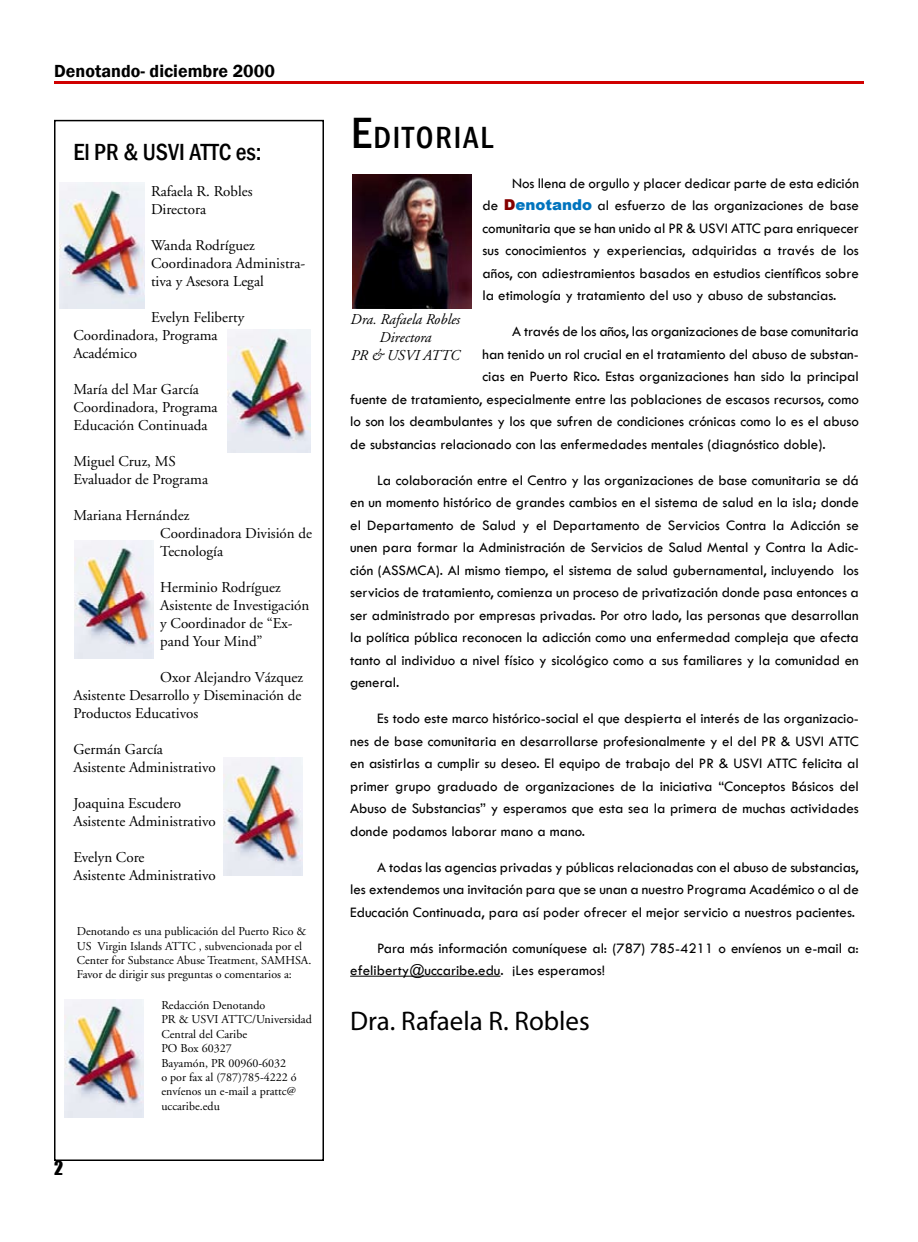
<style>
.page{position:relative;width:918px;height:1242px;background:#fff}
.page>*{position:absolute;margin:0;border:0;box-sizing:border-box;transform-origin:0 0}
.t1{font:500 condensed 31.5px "Franklin Gothic";letter-spacing:.055em;color:#000}
.t2{font:27px "Myriad Pro";color:#000}
.t3{font:500 condensed 24px "Franklin Gothic";color:#000}
.t4{font:600 18px "Franklin Gothic";color:#000}
.t5{font:18px "Impact";color:#000}
.t6{font:15px/22.5px "Tw Cen";color:#000;text-align:justify}
.t7{font:15px/18px "Adobe Garamond";color:#000}
.t8{font:italic 15px/18px "Adobe Garamond";color:#000;text-align:center}
.t9{font:12px/14.4px "Adobe Garamond";color:#000}
.s1{font-size:45px}
.s2{font-family:"Arial";font-weight:900;color:#840000}
.s3{font-family:"Arial";font-weight:900;color:#0074be}
</style>
<div class="page">
<div style="left:54px;top:120px;width:270px;height:1041px;border:2px solid #000"></div>
<hr style="left:54px;top:81px;width:810px;height:3px;background:#d00000">
<img style="left:352px;top:175px;width:119px;height:133px">
<img style="left:74px;top:541px;width:80px;height:118px">
<img style="left:228px;top:329px;width:82px;height:123px">
<img style="left:60px;top:183px;width:84px;height:126px">
<img style="left:224px;top:758px;width:79px;height:118px">
<hr style="left:350px;top:976px;width:151px;height:1px;background:#000">
<img style="left:64px;top:999px;width:79px;height:118px">
<p class="t4" style="left:54px;top:60px;width:222px">Denotando- diciembre 2000</p>
<h3 class="t3" style="left:73px;top:136px;width:190px">EL PR &amp; USVI ATTC ES:</h3>
<p class="t7" style="left:151px;top:182px;width:103px">Rafaela R. Robles<br>Directora</p>
<p class="t7" style="left:151px;top:236px;width:156px">Wanda Rodríguez<br>Coordinadora Administra&shy;tiva y Asesora Legal</p>
<p class="t7" style="left:73px;top:308px;width:172px;text-indent:78px">Evelyn Feliberty<br>Coordinadora, Programa<br>Académico</p>
<p class="t7" style="left:73px;top:380px;width:146px">María del Mar García<br>Coordinadora, Programa<br>Educación Continuada</p>
<p class="t7" style="left:73px;top:452px;width:136px">Miguel Cruz, MS<br>Evaluador de Programa</p>
<p class="t7" style="left:160px;top:506px;width:153px;text-indent:-87px">Mariana Hernández<br>Coordinadora División de<br>Tecnología</p>
<p class="t7" style="left:160px;top:578px;width:151px">Herminio Rodríguez<br>Asistente de Investigación y Coordinador de “Ex&shy;pand Your Mind”</p>
<p class="t7" style="left:73px;top:668px;width:231px;text-indent:87px">Oxor Alejandro Vázquez<br>Asistente Desarrollo y Diseminación de<br>Productos Educativos</p>
<p class="t7" style="left:73px;top:740px;width:144px">Germán García<br>Asistente Administrativo</p>
<p class="t7" style="left:73px;top:794px;width:144px">Joaquina Escudero<br>Asistente Administrativo</p>
<p class="t7" style="left:73px;top:848px;width:144px">Evelyn Core<br>Asistente Administrativo</p>
<p class="t9" style="left:77px;top:925px;width:236px">Denotando es una publicación del Puerto Rico &amp; US Virgin Islands ATTC , subvencionada por el Center for Substance Abuse Treatment, SAMHSA.<br>Favor de dirigir sus preguntas o comentarios a:</p>
<p class="t9" style="left:161px;top:998px;width:152px">Redacción Denotando<br>PR &amp; USVI ATTC/Universidad<br>Central del Caribe<br>PO Box 60327<br>Bayamón, PR 00960-6032<br>o por fax al (787)785-4222 ó envíenos un e-mail a prattc@ uccaribe.edu</p>
<p class="t5" style="left:54px;top:1154px;width:11px">2</p>
<h1 class="t1" style="left:351px;top:117px;width:144px"><span class="s1">E</span>DITORIAL</h1>
<p class="t6" style="left:483px;top:172px;width:378px;text-indent:30px">Nos llena de orgullo y placer dedicar parte de esta edición de <span class="s2">D</span><span class="s3">enotando</span> al esfuerzo de las organizaciones de base comunitaria que se han unido al PR &amp; USVI ATTC para enriquecer sus conocimientos y experiencias, adquiridas a través de los años, con adiestramientos basados en estudios científicos sobre la etimología y tratamiento del uso y abuso de substancias.</p>
<p class="t6" style="left:512px;top:320px;width:348px">A través de los años, las organizaciones de base comunitaria</p>
<p class="t6" style="left:483px;top:343px;width:378px">han tenido un rol crucial en el tratamiento del abuso de substan-</p>
<p class="t6" style="left:483px;top:365px;width:378px">cias en Puerto Rico. Estas organizaciones han sido la principal</p>
<p class="t6" style="left:350px;top:388px;width:510px">fuente de tratamiento, especialmente entre las poblaciones de escasos recursos, como</p>
<p class="t6" style="left:350px;top:410px;width:510px">lo son los deambulantes y los que sufren de condiciones crónicas como lo es el abuso</p>
<p class="t6" style="left:350px;top:433px;width:477px">de substancias relacionado con las enfermedades mentales (diagnóstico doble).</p>
<p class="t6" style="left:350px;top:469px;width:510px;text-indent:27px">La colaboración entre el Centro y las organizaciones de base comunitaria se dá en un momento histórico de grandes cambios en el sistema de salud en la isla; donde el Departamento de Salud y el Departamento de Servicios Contra la Adicción se unen para formar la Administración de Servicios de Salud Mental y Contra la Adic&shy;ción (ASSMCA). Al mismo tiempo, el sistema de salud gubernamental, incluyendo los servicios de tratamiento, comienza un proceso de privatización donde pasa entonces a ser administrado por empresas privadas. Por otro lado, las personas que desarrollan la política pública reconocen la adicción como una enfermedad compleja que afecta tanto al individuo a nivel físico y sicológico como a sus familiares y la comunidad en general.</p>
<p class="t6" style="left:350px;top:707px;width:510px;text-indent:27px">Es todo este marco histórico-social el que despierta el interés de las organizacio&shy;nes de base comunitaria en desarrollarse profesionalmente y el del PR &amp; USVI ATTC en asistirlas a cumplir su deseo. El equipo de trabajo del PR &amp; USVI ATTC felicita al primer grupo graduado de organizaciones de la iniciativa “Conceptos Básicos del Abuso de Substancias” y esperamos que esta sea la primera de muchas actividades donde podamos laborar mano a mano.</p>
<p class="t6" style="left:350px;top:856px;width:510px;text-indent:27px">A todas las agencias privadas y públicas relacionadas con el abuso de substancias, les extendemos una invitación para que se unan a nuestro Programa Académico o al de Educación Continuada, para así poder ofrecer el mejor servicio a nuestros pacientes.</p>
<p class="t6" style="left:350px;top:937px;width:510px;text-indent:27px">Para más información comuníquese al: (787) 785-4211 o envíenos un e-mail a: efeliberty@uccaribe.edu. ¡Les esperamos!</p>
<h2 class="t2" style="left:350px;top:1004px;width:241px">Dra. Rafaela R. Robles</h2>
<p class="t8" style="left:351px;top:311px;width:111px">Dra. Rafaela Robles<br>Directora<br>PR &amp; USVI ATTC</p>
</div>
